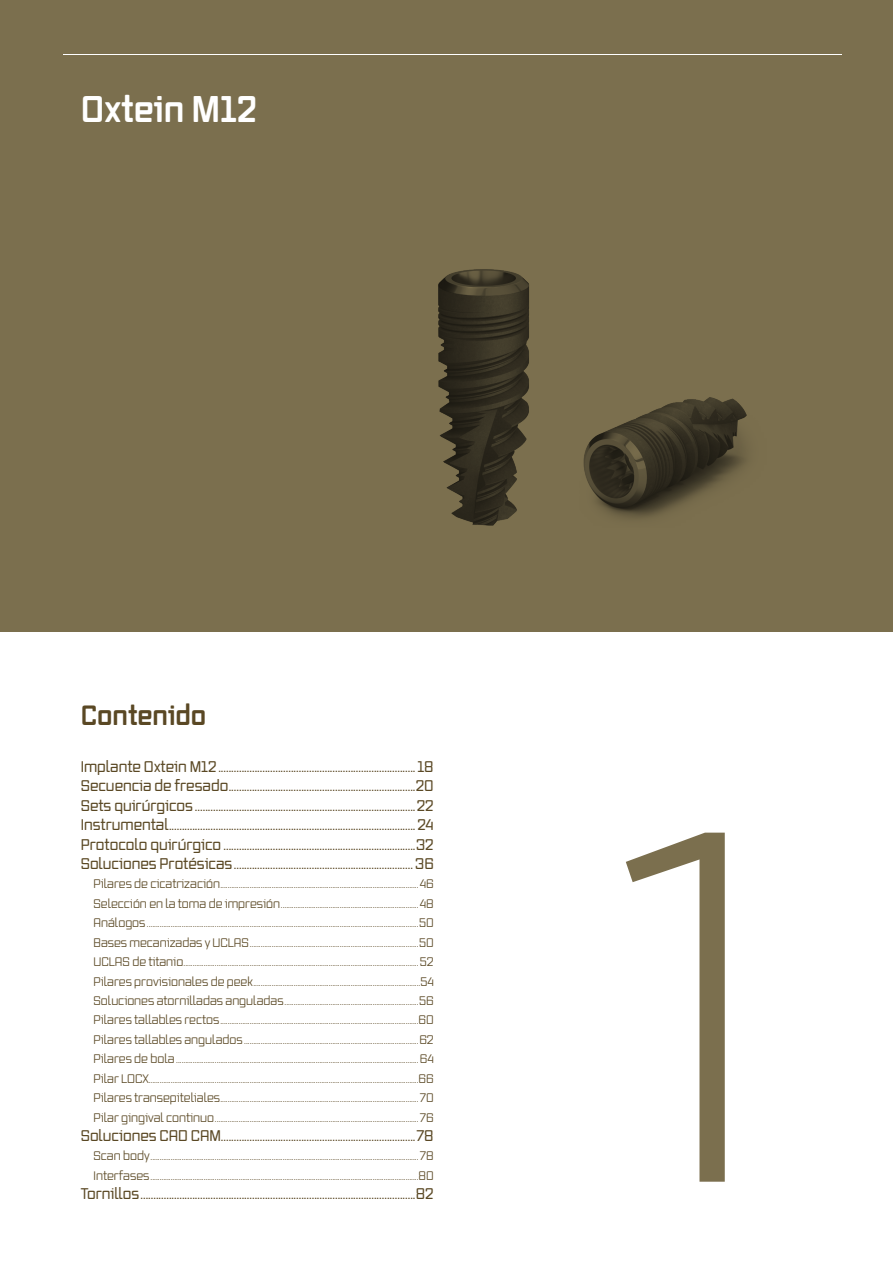
<style>
.page{position:relative;width:893px;height:1263px;background:#fff}
.page>*{position:absolute;margin:0;border:0;box-sizing:border-box;transform-origin:0 0}
.TITULO_TOC{font:300 495px "Gotham";color:#7b6f4e}
.Titular_Bold____espa{font:700 36px "Vox Round";color:#fff}
.TITULO_TOC-2{font:700 27px "Vox Round";color:#5a4824}
.A_A__TOC{font:500 15px "Vox Round";color:#5a4824}
.A_A_A__TOC{font:12px "Vox Round";color:#5a4824}
</style>
<div class="page">
<div style="left:0;top:0;width:893px;height:631px;background:#7b6f4e"></div>
<hr style="left:64px;top:54px;width:778px;height:1px;background:#fff">
<img style="left:438px;top:269px;width:91px;height:257px">
<img style="left:583px;top:397px;width:164px;height:122px">
<p class="Titular_Bold____espa" style="left:81px;top:85px;width:178px">Oxtein M12</p>
<p class="TITULO_TOC-2" style="left:81px;top:697px;width:127px">Contenido</p>
<p class="A_A__TOC" style="left:81px;top:756px;width:354px">Implante Oxtein M12............................................................................ 18</p>
<p class="A_A__TOC" style="left:81px;top:776px;width:354px">Secuencia de fresado........................................................................20</p>
<p class="A_A__TOC" style="left:81px;top:795px;width:354px">Sets quirúrgicos .....................................................................................22</p>
<p class="A_A__TOC" style="left:81px;top:815px;width:354px">Instrumental...............................................................................................24</p>
<p class="A_A__TOC" style="left:81px;top:834px;width:354px">Protocolo quirúrgico ..........................................................................32</p>
<p class="A_A__TOC" style="left:81px;top:854px;width:354px">Soluciones Protésicas.....................................................................36</p>
<p class="A_A_A__TOC" style="left:94px;top:876px;width:342px">Pilares de cicatrización............................................................................................................46</p>
<p class="A_A_A__TOC" style="left:94px;top:896px;width:342px">Selección en la toma de impresión...........................................................................48</p>
<p class="A_A_A__TOC" style="left:94px;top:915px;width:342px">Análogos....................................................................................................................................................50</p>
<p class="A_A_A__TOC" style="left:94px;top:935px;width:342px">Bases mecanizadas y UCLAS............................................................................................50</p>
<p class="A_A_A__TOC" style="left:94px;top:954px;width:342px">UCLAS de titanio................................................................................................................................52</p>
<p class="A_A_A__TOC" style="left:94px;top:973px;width:342px">Pilares provisionales de peek...........................................................................................54</p>
<p class="A_A_A__TOC" style="left:94px;top:993px;width:342px">Soluciones atornilladas anguladas.........................................................................56</p>
<p class="A_A_A__TOC" style="left:94px;top:1012px;width:342px">Pilares tallables rectos............................................................................................................60</p>
<p class="A_A_A__TOC" style="left:94px;top:1032px;width:342px">Pilares tallables angulados...............................................................................................62</p>
<p class="A_A_A__TOC" style="left:94px;top:1051px;width:342px">Pilares de bola....................................................................................................................................64</p>
<p class="A_A_A__TOC" style="left:94px;top:1071px;width:342px">Pilar LOCX...................................................................................................................................................66</p>
<p class="A_A_A__TOC" style="left:94px;top:1090px;width:342px">Pilares transepiteliales............................................................................................................70</p>
<p class="A_A_A__TOC" style="left:94px;top:1109px;width:342px">Pilar gingival continuo...............................................................................................................76</p>
<p class="A_A__TOC" style="left:81px;top:1126px;width:354px">Soluciones CAD CAM...........................................................................78</p>
<p class="A_A_A__TOC" style="left:94px;top:1148px;width:342px">Scan body..................................................................................................................................................78</p>
<p class="A_A_A__TOC" style="left:94px;top:1168px;width:342px">Interfases..................................................................................................................................................80</p>
<p class="A_A__TOC" style="left:81px;top:1184px;width:354px">Tornillos..........................................................................................................82</p>
<p class="TITULO_TOC" style="left:611px;top:693px;width:167px">1</p>
</div>
